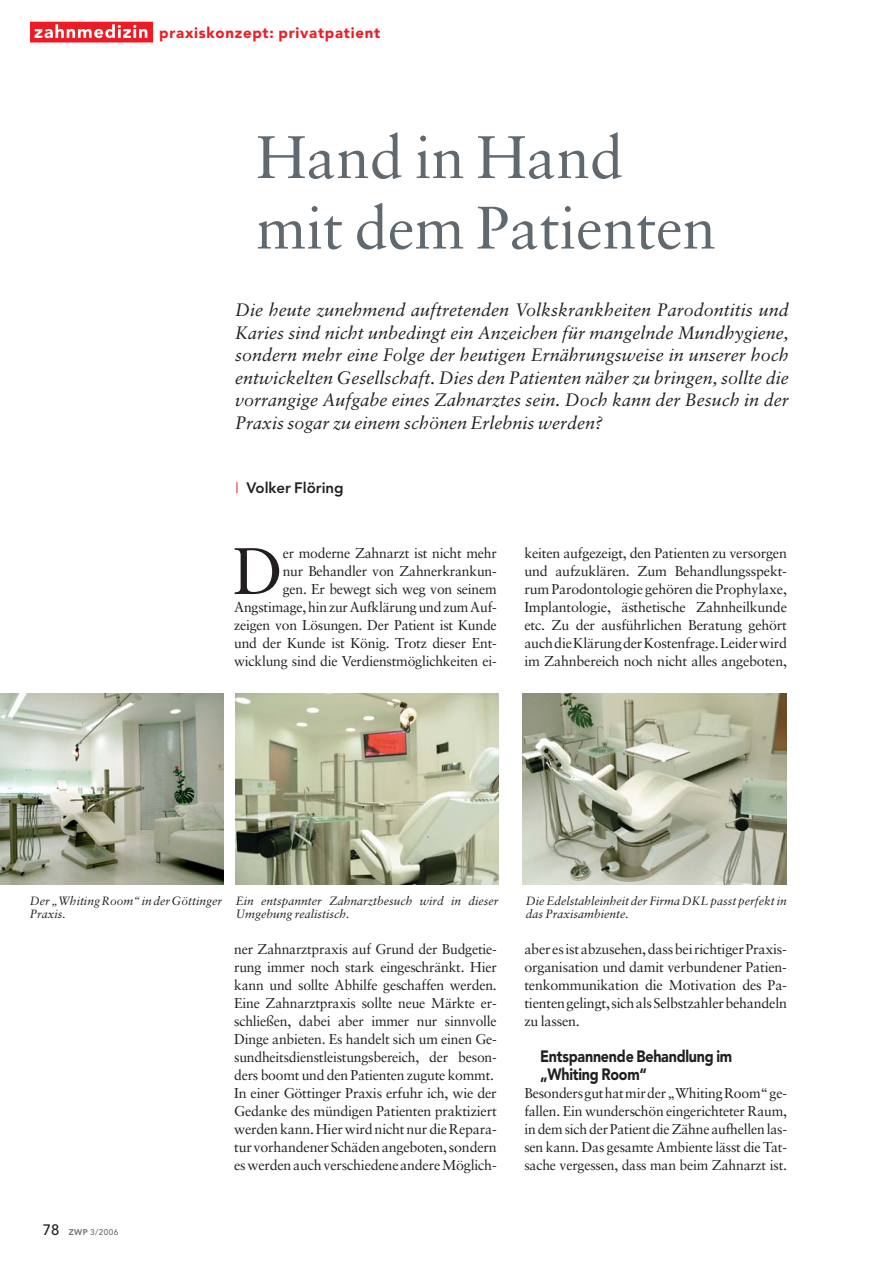
<style>
.page{position:relative;width:893px;height:1263px;background:#fff}
.page>*{position:absolute;margin:0;border:0;box-sizing:border-box;transform-origin:0 0}
.t1{font:65.85px "Sabon";color:#231f20}
.t2{font:60px/70.5px "Sabon";color:#606970}
.t3{font:italic 18px/22.5px "Sabon";color:#231f20;text-align:justify}
.t4{font:900 16.35px/18px "Avenir";letter-spacing:-.015em;color:#231f20;scale:.87 1}
.t5{font:900 15px "Avenir";letter-spacing:.05em;color:#ed1c24}
.t6{font:800 15px "Avenir";color:#231f20}
.t7{font:14.25px/18px "Sabon";letter-spacing:-.015em;color:#231f20;text-align:justify}
.t8{font:italic 12px/13.5px "Sabon";color:#231f20}
.t9{font:500 8.25px "Avenir";color:#606970}
.s1{font-size:15px;color:#231f20}
.s2{font-weight:800}
</style>
<div class="page">
<svg style="left:30px;top:22px;width:123px;height:20px;background:#f15258"></svg>
<img style="left:0;top:693px;width:224px;height:191px">
<img style="left:235px;top:693px;width:264px;height:191px">
<img style="left:523px;top:693px;width:264px;height:191px">
<p class="t5" style="left:159px;top:27px;width:223px">praxiskonzept: privatpatient</p>
<h2 class="t2" style="left:256px;top:127px;width:461px">Hand in Hand mit dem Patienten</h2>
<p class="t3" style="left:235px;top:300px;width:555px">Die heute zunehmend auftretenden Volkskrankheiten Parodontitis und Karies sind nicht unbedingt ein Anzeichen für mangelnde Mundhygiene, sondern mehr eine Folge der heutigen Ernährungsweise in unserer hoch entwickelten Gesellschaft. Dies den Patienten näher zu bringen, sollte die vorrangige Aufgabe eines Zahnarztes sein. Doch kann der Besuch in der Praxis sogar zu einem schönen Erlebnis werden?</p>
<p class="t6" style="left:246px;top:482px;width:99px">Volker Flöring</p>
<p class="t7" style="left:234px;top:545px;width:264px;text-align:right">er moderne Zahnarzt ist nicht mehr<br>nur Behandler von Zahnerkrankun-<br>gen. Er bewegt sich weg von seinem Angstimage, hin zur Aufklärung und zum Auf&shy;zeigen von Lösungen. Der Patient ist Kunde und der Kunde ist König. Trotz dieser Ent&shy;wicklung sind die Verdienstmöglichkeiten ei-</p>
<h1 class="t1" style="left:233px;top:544px;width:52px">D</h1>
<p class="t7" style="left:524px;top:545px;width:264px">keiten aufgezeigt, den Patienten zu versorgen und aufzuklären. Zum Behandlungsspekt&shy;rum Parodontologie gehören die Prophylaxe, Implantologie, ästhetische Zahnheilkunde etc. Zu der ausführlichen Beratung gehört auch die Klärung der Kostenfrage. Leider wird im Zahnbereich noch nicht alles angeboten,</p>
<p class="t8" style="left:30px;top:895px;width:194px">Der „Whiting Room“ in der Göttinger<br>Praxis.</p>
<p class="t8" style="left:236px;top:895px;width:264px">Ein entspannter Zahnarztbesuch wird in dieser<br>Umgebung realistisch.</p>
<p class="t8" style="left:526px;top:895px;width:262px">Die Edelstahleinheit der Firma DKL passt perfekt in das Praxisambiente.</p>
<p class="t9" style="left:43px;top:1228px;width:77px"><span class="s1">78</span> <span class="s2">ZWP</span> 3/2006</p>
<p class="t7" style="left:234px;top:941px;width:264px;text-align:left">ner Zahnarztpraxis auf Grund der Budgetie&shy;rung immer noch stark eingeschränkt. Hier kann und sollte Abhilfe geschaffen werden.<br>Eine Zahnarztpraxis sollte neue Märkte er&shy;schließen, dabei aber immer nur sinnvolle Dinge anbieten. Es handelt sich um einen Ge&shy;sundheitsdienstleistungsbereich, der beson&shy;ders boomt und den Patienten zugute kommt.<br>In einer Göttinger Praxis erfuhr ich, wie der Gedanke des mündigen Patienten praktiziert werden kann. Hier wird nicht nur die Repara&shy;tur vorhandener Schäden angeboten, sondern es werden auch verschiedene andere Möglich-</p>
<p class="t7" style="left:524px;top:941px;width:264px">aber es ist abzusehen, dass bei richtiger Praxis&shy;organisation und damit verbundener Patien&shy;tenkommunikation die Motivation des Pa&shy;tienten gelingt, sich als Selbstzahler behandeln zu lassen.</p>
<p class="t4" style="left:540px;top:1049px;width:222px">Entspannende Behandlung im „Whiting Room“</p>
<p class="t7" style="left:524px;top:1085px;width:264px">Besonders gut hat mir der „Whiting Room“ ge&shy;fallen. Ein wunderschön eingerichteter Raum, in dem sich der Patient die Zähne aufhellen las&shy;sen kann. Das gesamte Ambiente lässt die Tat&shy;sache vergessen, dass man beim Zahnarzt ist.</p>
</div>
